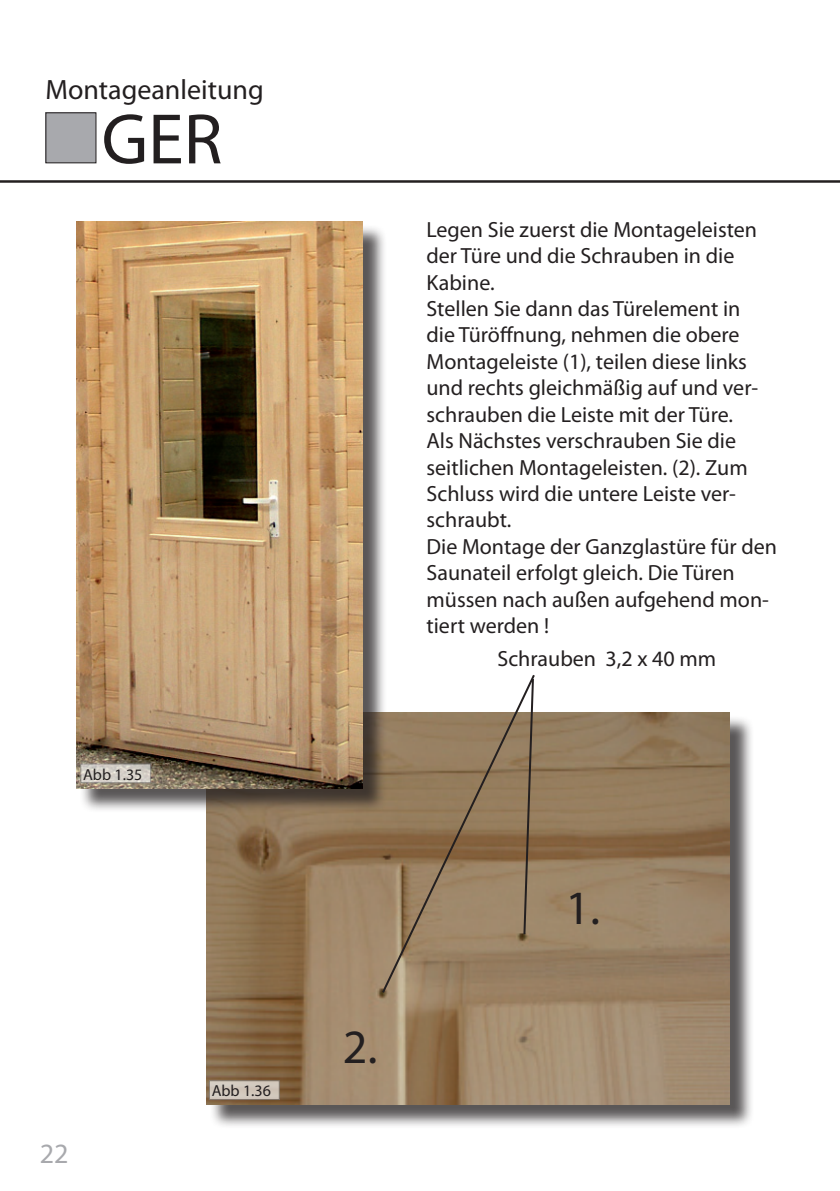
<style>
.page{position:relative;width:840px;height:1191px;background:#fff}
.page>*{position:absolute;margin:0;border:0;box-sizing:border-box;transform-origin:0 0}
.t1{font:72px "Myriad Pro";color:#231f20}
.t2{font:48px "Myriad Pro";color:#231f20}
.t3{font:28px "Myriad Pro";color:#231f20}
.t4{font:28px "Myriad Pro";color:#a8a9ad}
.t5{font:22px/26.4px "Myriad Pro";color:#231f20}
.t6{font:16px "Myriad Pro";color:#231f20}
</style>
<div class="page">
<hr style="left:0;top:180px;width:839px;height:2px;background:#231f20">
<div style="left:46px;top:113px;width:50px;height:50px;background:#a8a9ad"></div>
<div style="left:45px;top:112px;width:51px;height:51px;border:1px solid #231f20"></div>
<div style="left:209px;top:715px;width:545px;height:414px;background:#231f20;opacity:.75"></div>
<img style="left:206px;top:712px;width:523px;height:392px">
<div style="left:79px;top:224px;width:308px;height:589px;background:#231f20;opacity:.75"></div>
<img style="left:76px;top:221px;width:286px;height:567px">
<svg style="left:380px;top:672px;width:156px;height:323px;background:#a08a70"></svg>
<div style="left:209px;top:1080px;width:70px;height:20px;background:#d2c9bd;border:1px solid #808285"></div>
<svg style="left:80px;top:763px;width:71px;height:20px"></svg>
<p class="t3" style="left:45px;top:73px;width:220px">Montageanleitung</p>
<h1 class="t1" style="left:101px;top:95px;width:122px">GER</h1>
<p class="t6" style="left:83px;top:764px;width:61px">Abb 1.35</p>
<p class="t4" style="left:40px;top:1135px;width:30px">22</p>
<p class="t6" style="left:211px;top:1081px;width:61px">Abb 1.36</p>
<p class="t5" style="left:426px;top:216px;width:352px">Legen Sie zuerst die Montageleisten der Türe und die Schrauben in die<br>Kabine.<br>Stellen Sie dann das Türelement in<br>die Türöffnung, nehmen die obere<br>Montageleiste (1), teilen diese links und rechts gleichmäßig auf und ver&shy;schrauben die Leiste mit der Türe.<br>Als Nächstes verschrauben Sie die seitlichen Montageleisten. (2). Zum<br>Schluss wird die untere Leiste ver&shy;schraubt.<br>Die Montage der Ganzglastüre für den<br>Saunateil erfolgt gleich. Die Türen müssen nach außen aufgehend mon&shy;tiert werden !</p>
<p class="t5" style="left:497px;top:645px;width:220px">Schrauben 3,2 x 40 mm</p>
<h2 class="t2" style="left:342px;top:1017px;width:36px">2.</h2>
<h2 class="t2" style="left:565px;top:878px;width:36px">1.</h2>
</div>
